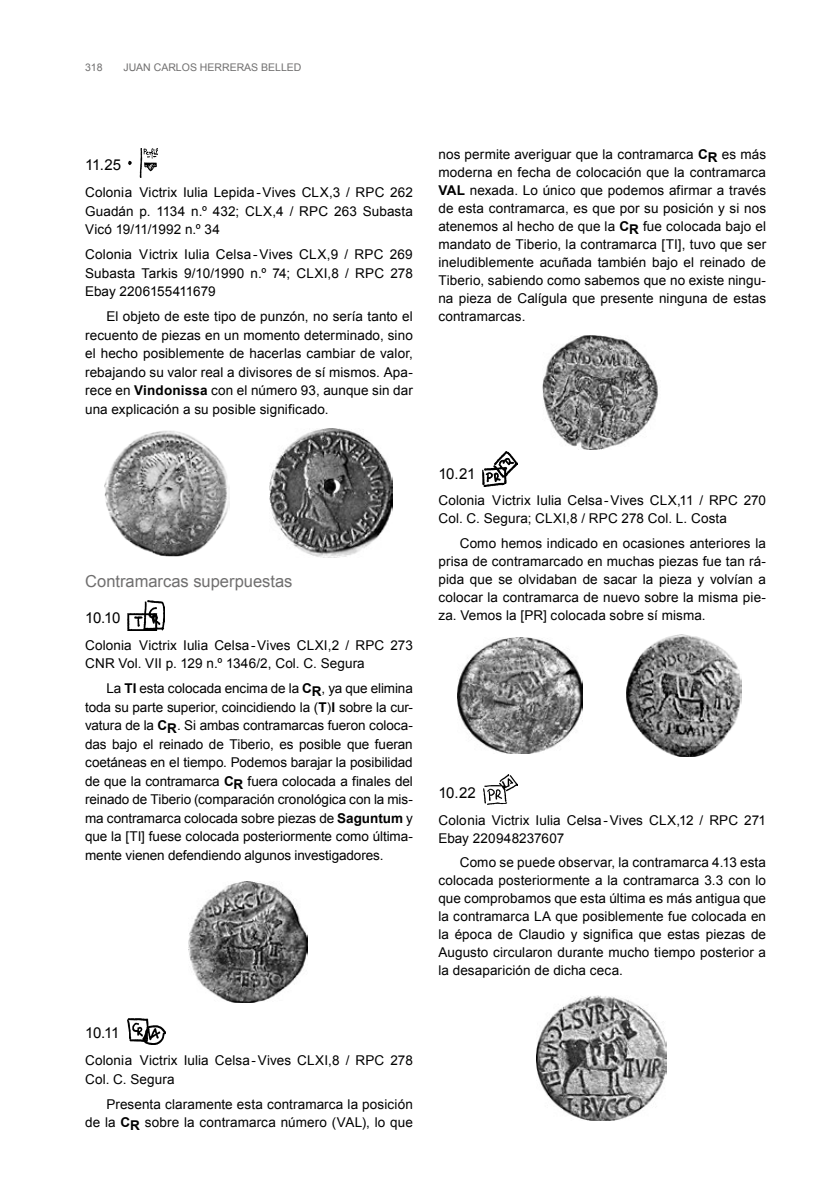
<style>
.page{position:relative;width:830px;height:1191px;background:#fff}
.page>*{position:absolute;margin:0;border:0;box-sizing:border-box;transform-origin:0 0}
.t1{font:16.5px "Arial";color:#706f6f}
.t2{font:15px "Arial";letter-spacing:-.03em;color:#000}
.t3{font:13.5px/18.5px "Arial";letter-spacing:.01em;color:#000;text-align:justify}
.t4{font:10.5px "Arial";color:#706f6f}
.s1{font-weight:700}
</style>
<div class="page">
<img style="left:128px;top:149px;width:30px;height:28px">
<img style="left:104px;top:430px;width:125px;height:127px">
<img style="left:269px;top:429px;width:123px;height:128px">
<img style="left:128px;top:601px;width:36px;height:30px">
<img style="left:188px;top:881px;width:119px;height:121px">
<img style="left:127px;top:1018px;width:38px;height:27px">
<img style="left:542px;top:335px;width:117px;height:115px">
<img style="left:482px;top:452px;width:35px;height:35px">
<img style="left:458px;top:637px;width:124px;height:116px">
<img style="left:626px;top:634px;width:115px;height:122px">
<img style="left:483px;top:774px;width:34px;height:31px">
<img style="left:536px;top:995px;width:130px;height:125px">
<p class="t4" style="left:85px;top:62px;width:19px">318</p>
<p class="t4" style="left:123px;top:62px;width:179px">JUAN CARLOS HERRERAS BELLED</p>
<p class="t2" style="left:85px;top:156px;width:37px">11.25</p>
<p class="t3" style="left:85px;top:183px;width:329px">Colonia Victrix Iulia Lepida-Vives CLX,3 / RPC 262<br>Guadán p. 1134 n.º 432; CLX,4 / RPC 263 Subasta Vicó 19/11/1992 n.º 34</p>
<p class="t3" style="left:85px;top:245px;width:329px">Colonia Victrix Iulia Celsa-Vives CLX,9 / RPC 269<br>Subasta Tarkis 9/10/1990 n.º 74; CLXI,8 / RPC 278<br>Ebay 2206155411679</p>
<p class="t3" style="left:85px;top:307px;width:329px;text-indent:21px">El objeto de este tipo de punzón, no sería tanto el recuento de piezas en un momento determinado, sino el hecho posiblemente de hacerlas cambiar de valor, rebajando su valor real a divisores de sí mismos. Apa&shy;rece en <span class="s1">Vindonissa</span> con el número 93, aunque sin dar una explicación a su posible significado.</p>
<p class="t1" style="left:85px;top:572px;width:209px">Contramarcas superpuestas</p>
<p class="t2" style="left:85px;top:609px;width:37px">10.10</p>
<p class="t3" style="left:85px;top:636px;width:329px">Colonia Victrix Iulia Celsa-Vives CLXI,2 / RPC 273<br>CNR Vol. VII p. 129 n.º 1346/2, Col. C. Segura</p>
<p class="t3" style="left:85px;top:679px;width:329px;text-indent:21px">La <span class="s1">TI</span> esta colocada encima de la <span class="s1">CR</span>, ya que elimina toda su parte superior, coincidiendo la (<span class="s1">T</span>)<span class="s1">I</span> sobre la cur&shy;vatura de la <span class="s1">CR</span>. Si ambas contramarcas fueron coloca&shy;das bajo el reinado de Tiberio, es posible que fueran coetáneas en el tiempo. Podemos barajar la posibilidad de que la contramarca <span class="s1">CR</span> fuera colocada a finales del reinado de Tiberio (comparación cronológica con la mis&shy;ma contramarca colocada sobre piezas de <span class="s1">Saguntum</span> y que la [TI] fuese colocada posteriormente como última&shy;mente vienen defendiendo algunos investigadores.</p>
<p class="t2" style="left:85px;top:1024px;width:36px">10.11</p>
<p class="t3" style="left:85px;top:1051px;width:329px">Colonia Victrix Iulia Celsa-Vives CLXI,8 / RPC 278<br>Col. C. Segura</p>
<p class="t3" style="left:85px;top:1094px;width:329px;text-align:right">Presenta claramente esta contramarca la posición<br>de la <span class="s1">CR</span> sobre la contramarca número (VAL), lo que</p>
<p class="t3" style="left:438px;top:145px;width:329px;line-height:18px">nos permite averiguar que la contramarca <span class="s1">CR</span> es más moderna en fecha de colocación que la contramarca <span class="s1">VAL</span> nexada. Lo único que podemos afirmar a través de esta contramarca, es que por su posición y si nos atenemos al hecho de que la <span class="s1">CR</span> fue colocada bajo el mandato de Tiberio, la contramarca [TI], tuvo que ser ineludiblemente acuñada también bajo el reinado de Tiberio, sabiendo como sabemos que no existe ningu&shy;na pieza de Calígula que presente ninguna de estas contramarcas.</p>
<p class="t2" style="left:438px;top:465px;width:38px">10.21</p>
<p class="t3" style="left:438px;top:492px;width:329px;line-height:18px">Colonia Victrix Iulia Celsa-Vives CLX,11 / RPC 270<br>Col. C. Segura; CLXI,8 / RPC 278 Col. L. Costa</p>
<p class="t3" style="left:438px;top:534px;width:329px;line-height:18px;text-indent:21px">Como hemos indicado en ocasiones anteriores la prisa de contramarcado en muchas piezas fue tan rá&shy;pida que se olvidaban de sacar la pieza y volvían a colocar la contramarca de nuevo sobre la misma pie&shy;za. Vemos la [PR] colocada sobre sí misma.</p>
<p class="t2" style="left:438px;top:784px;width:39px">10.22</p>
<p class="t3" style="left:438px;top:811px;width:329px;line-height:18px">Colonia Victrix Iulia Celsa-Vives CLX,12 / RPC 271<br>Ebay 220948237607</p>
<p class="t3" style="left:438px;top:853px;width:329px;line-height:18px;text-indent:21px">Como se puede observar, la contramarca 4.13 esta colocada posteriormente a la contramarca 3.3 con lo que comprobamos que esta última es más antigua que la contramarca LA que posiblemente fue colocada en la época de Claudio y significa que estas piezas de Augusto circularon durante mucho tiempo posterior a la desaparición de dicha ceca.</p>
</div>
